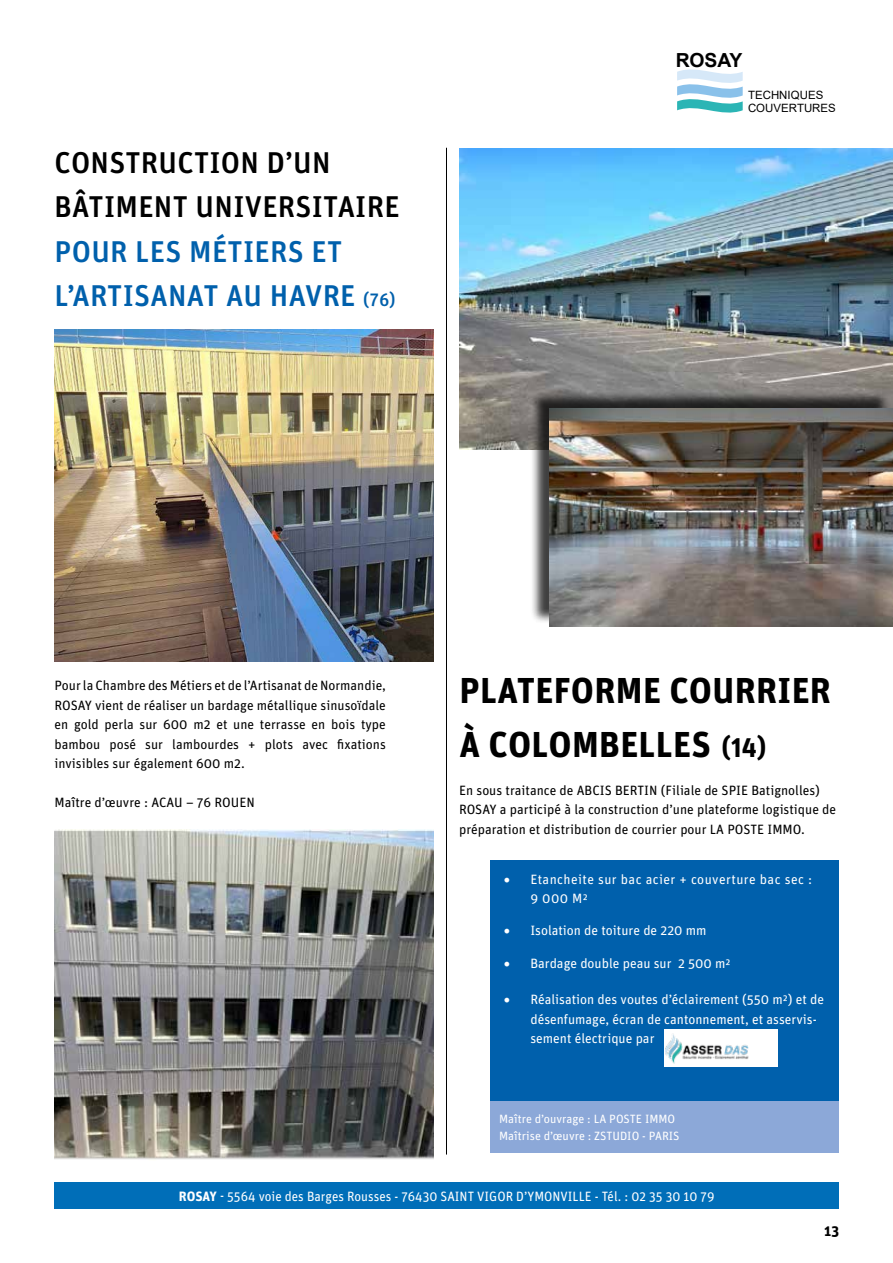
<style>
.page{position:relative;width:893px;height:1263px;background:#fff}
.page>*{position:absolute;margin:0;border:0;box-sizing:border-box;transform-origin:0 0}
.t1{font:700 36px/54px "Unit Pro";letter-spacing:.01em;color:#000}
.t2{font:500 30px/44.5px "Unit Pro";letter-spacing:.01em;color:#0060ac}
.t3{font:500 30px/44.5px "Unit Pro";letter-spacing:.01em;color:#000}
.t4{font:700 19.35px "Arial";letter-spacing:-.005em;color:#000}
.t5{font:700 15px "Unit Pro";color:#000}
.t6{font:13.5px/19.5px "Unit Pro";color:#000}
.t7{font:13.5px/19.5px "Unit Pro";color:#fff}
.t8{font:13.5px/19.5px "Unit Pro";letter-spacing:.03em;color:#fff}
.t9{font:12px/16.5px "Unit Pro";color:#fff}
.t10{font:11.4px/13.4px "Arial";letter-spacing:.005em;color:#000}
.s1{font-size:18px}
.s2{font-size:27px}
.s3{font-family:"Minion Pro";font-size:18px}
.s4{font-weight:700}
</style>
<div class="page">
<svg style="left:677px;top:69px;width:66px;height:44px"></svg>
<div style="left:54px;top:1182px;width:785px;height:27px;background:#006eb8"></div>
<img style="left:459px;top:149px;width:434px;height:300px">
<div style="left:530px;top:390px;width:360px;height:233px;background:#000;opacity:.75"></div>
<img style="left:549px;top:409px;width:344px;height:217px">
<img style="left:54px;top:830px;width:380px;height:330px">
<img style="left:54px;top:330px;width:380px;height:331px">
<hr style="left:446px;top:148px;width:1px;height:1006px;background:#000">
<div style="left:491px;top:860px;width:348px;height:241px;background:#0060ac"></div>
<div style="left:664px;top:1029px;width:114px;height:38px;background:#fff"></div>
<img style="left:665px;top:1034px;width:84px;height:30px">
<div style="left:491px;top:1101px;width:348px;height:51px;background:#8ca8d8"></div>
<h3 class="t4" style="left:676px;top:46px;width:68px">ROSAY</h3>
<h2 class="t3" style="left:55px;top:138px;width:347px">CONSTRUCTION D’UN<br>BÂTIMENT UNIVERSITAIRE</h2>
<h2 class="t2" style="left:55px;top:227px;width:343px">POUR LES MÉTIERS ET<br>L’ARTISANAT AU HAVRE <span class="s1">(76)</span></h2>
<p class="t10" style="left:748px;top:88px;width:89px">TECHNIQUES<br>COUVERTURES</p>
<p class="t6" style="left:54px;top:675px;width:333px;text-align:justify">Pour la Chambre des Métiers et de l’Artisanat de Normandie, ROSAY vient de réaliser un bardage métallique sinusoïdale en gold perla sur 600 m2 et une terrasse en bois type bambou posé sur lambourdes + plots avec fixations invisibles sur également 600 m2.</p>
<p class="t6" style="left:54px;top:792px;width:202px">Maître d’œuvre : ACAU – 76 ROUEN</p>
<h1 class="t1" style="left:459px;top:661px;width:373px">PLATEFORME COURRIER<br>À COLOMBELLES <span class="s2">(14)</span></h1>
<p class="t6" style="left:459px;top:779px;width:379px">En sous traitance de ABCIS BERTIN (Filiale de SPIE Batignolles)<br>ROSAY a participé à la construction d’une plateforme logistique de préparation et distribution de courrier pour LA POSTE IMMO.</p>
<p class="t8" style="left:530px;top:868px;width:283px;text-indent:-27px"><span class="s3">•</span> Etancheite sur bac acier + couverture bac sec :<br>9 000 M²</p>
<p class="t7" style="left:503px;top:920px;width:205px"><span class="s3">•</span> Isolation de toiture de 220 mm</p>
<p class="t7" style="left:503px;top:952px;width:229px"><span class="s3">•</span> Bardage double peau sur 2 500 m²</p>
<p class="t7" style="left:530px;top:989px;width:295px;text-indent:-27px"><span class="s3">•</span> Réalisation des voutes d’éclairement (550 m²) et de désenfumage, écran de cantonnement, et asservis&shy;sement électrique par</p>
<p class="t9" style="left:499px;top:1110px;width:182px">Maître d’ouvrage : LA POSTE IMMO<br>Maîtrise d’œuvre : ZSTUDIO - PARIS</p>
<p class="t7" style="left:179px;top:1186px;width:537px"><span class="s4">ROSAY</span> - 5564 voie des Barges Rousses - 76430 SAINT VIGOR D’YMONVILLE - Tél. : 02 35 30 10 79</p>
<p class="t5" style="left:824px;top:1219px;width:16px">13</p>
</div>
